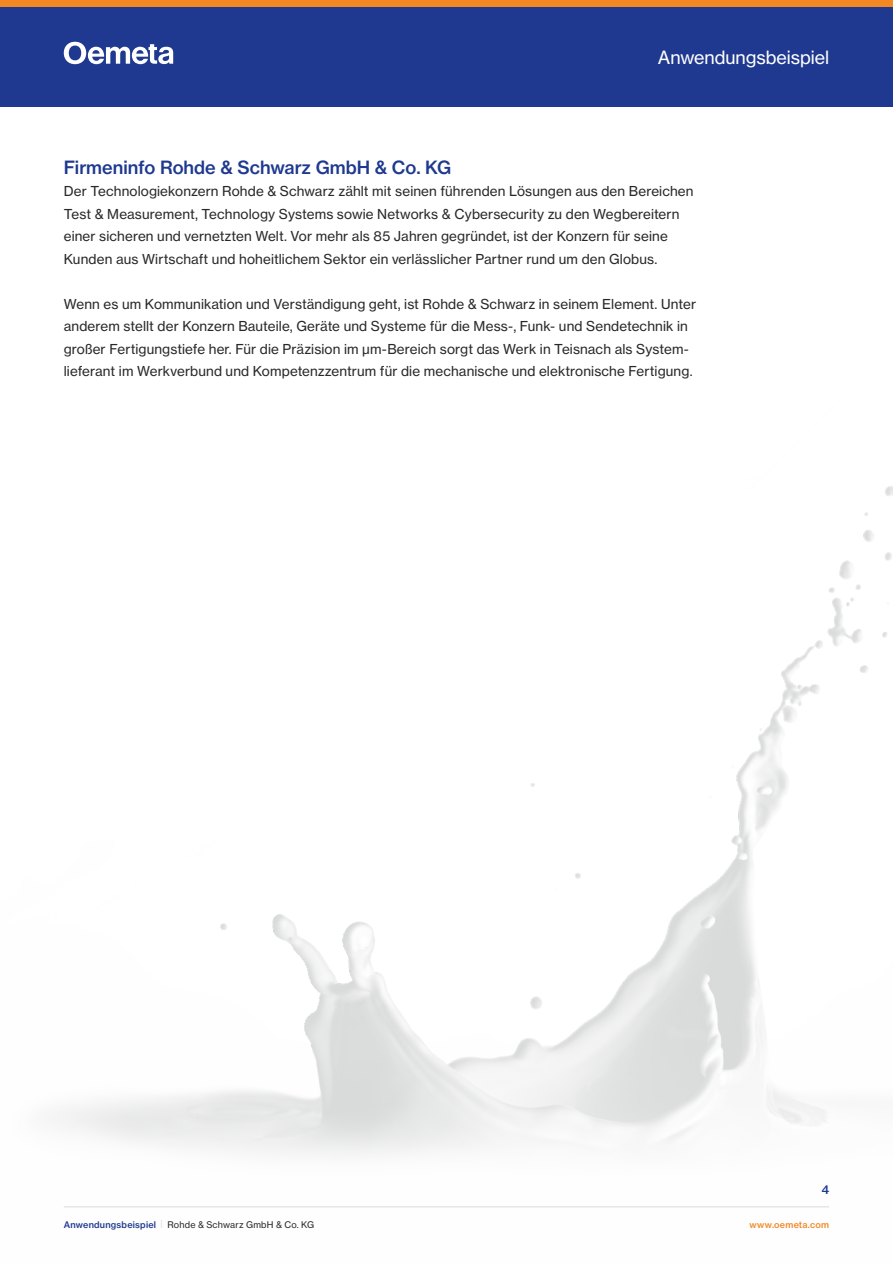
<style>
.page{position:relative;width:893px;height:1263px;background:#fff}
.page>*{position:absolute;margin:0;border:0;box-sizing:border-box;transform-origin:0 0}
.h3_-_nospc{font:18px "N Haas Grotesk TX Pro 65 Md";color:#1e398f}
.t1{font:18px "N Haas Grotesk TX Pro 55 Rg";letter-spacing:-.005em;color:#fff}
.t2{font:13.5px/22.5px "N Haas Grotesk TX Pro 55 Rg";letter-spacing:.01em;color:#282827}
.t3{font:12px "N Haas Grotesk TX Pro 65 Md";color:#1e398f}
.t4{font:9px "N Haas Grotesk TX Pro 55 Rg";letter-spacing:.025em;color:#282827}
.t5{font:9px "N Haas Grotesk TX Pro 65 Md";letter-spacing:.025em;color:#f18824}
.s1{font-family:"N Haas Grotesk TX Pro 65 Md";color:#1e398f}
.s2{color:#dadada}
</style>
<div class="page">
<img style="left:53px;top:486px;width:840px;height:722px">
<div style="left:0;top:0;width:893px;height:106px;background:#1e398f"></div>
<div style="left:0;top:0;width:893px;height:6px;background:#f18824"></div>
<svg style="left:64px;top:42px;width:109px;height:22px"></svg>
<hr style="left:64px;top:1206px;width:765px;height:1px;background:#dadada">
<h1 class="t1" style="left:658px;top:46px;width:173px">Anwendungsbeispiel</h1>
<p class="h3_-_nospc" style="left:64px;top:156px;width:389px">Firmeninfo Rohde &amp; Schwarz GmbH &amp; Co. KG</p>
<p class="t2" style="left:64px;top:180px;width:631px">Der Technologiekonzern Rohde &amp; Schwarz zählt mit seinen führenden Lösungen aus den Bereichen Test &amp; Measurement, Technology Systems sowie Networks &amp; Cybersecurity zu den Wegbereitern einer sicheren und vernetzten Welt. Vor mehr als 85 Jahren gegründet, ist der Konzern für seine Kunden aus Wirtschaft und hoheitlichem Sektor ein verlässlicher Partner rund um den Globus.</p>
<p class="t2" style="left:64px;top:293px;width:634px">Wenn es um Kommunikation und Verständigung geht, ist Rohde &amp; Schwarz in seinem Element. Unter anderem stellt der Konzern Bauteile, Geräte und Systeme für die Mess-, Funk- und Sendetechnik in großer Fertigungstiefe her. Für die Präzision im µm-Bereich sorgt das Werk in Teisnach als System&shy;lieferant im Werkverbund und Kompetenzzentrum für die mechanische und elektronische Fertigung.</p>
<p class="t3" style="left:821px;top:1182px;width:9px">4</p>
<p class="t4" style="left:64px;top:1219px;width:252px"><span class="s1">Anwendungsbeispiel</span> <span class="s2">|</span> Rohde &amp; Schwarz GmbH &amp; Co. KG</p>
<p class="t5" style="left:750px;top:1219px;width:81px">www.oemeta.com</p>
</div>
